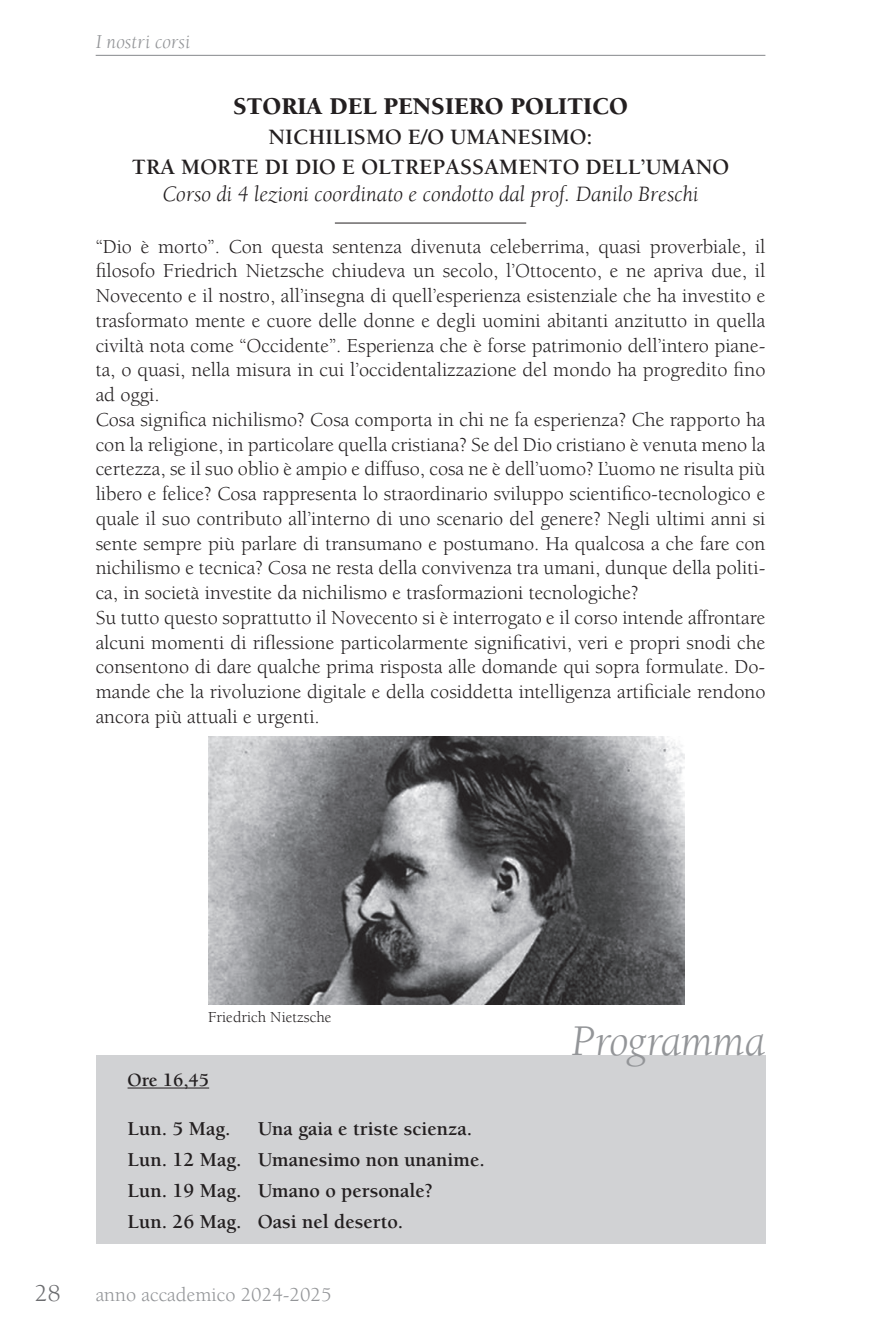
<style>
.page{position:relative;width:893px;height:1340px;background:#fff}
.page>*{position:absolute;margin:0;border:0;box-sizing:border-box;transform-origin:0 0}
.t1{font:italic 45px "Berkeley";letter-spacing:-.01em;color:#939598}
.t2{font:900 24.75px "Berkeley";color:#231f20}
.t3{font:24.75px "Berkeley";color:#6c6d70}
.t4{font:700 22.5px/29.7px "Berkeley";color:#231f20;text-align:center}
.t5{font:italic 22.5px "Berkeley";color:#231f20}
.t6{font:20.25px/24.8px "Berkeley";color:#231f20}
.t7{font:700 20.25px/31.1px "Berkeley";color:#231f20}
.t8{font:20.25px "Berkeley";color:#939598}
.t9{font:italic 20.25px "Berkeley";letter-spacing:.005em;color:#939598}
.t10{font:700 19.12px "Berkeley";color:#231f20}
.t11{font:15.75px "Berkeley";color:#231f20}
</style>
<div class="page">
<hr style="left:96px;top:55px;width:669px;height:1px;background:#939598">
<div style="left:96px;top:1055px;width:669px;height:189px;background:#d1d2d4"></div>
<hr style="left:335px;top:223px;width:191px;height:1px;background:#231f20">
<hr style="left:128px;top:1087px;width:81px;height:1px;background:#231f20">
<img style="left:208px;top:736px;width:477px;height:268px">
<p class="t9" style="left:96px;top:32px;width:96px">I nostri corsi</p>
<p class="t2" style="left:233px;top:93px;width:396px">STORIA DEL PENSIERO POLITICO</p>
<p class="t4" style="left:132px;top:122px;width:599px">NICHILISMO E/O UMANESIMO:<br>TRA MORTE DI DIO E OLTREPASSAMENTO DELL’UMANO</p>
<p class="t5" style="left:162px;top:182px;width:538px">Corso di 4 lezioni coordinato e condotto dal prof. Danilo Breschi</p>
<p class="t6" style="left:96px;top:234px;width:671px">“Dio è morto”. Con questa sentenza divenuta celeberrima, quasi proverbiale, il filosofo Friedrich Nietzsche chiudeva un secolo, l’Ottocento, e ne apriva due, il Novecento e il nostro, all’insegna di quell’esperienza esistenziale che ha investito e trasformato mente e cuore delle donne e degli uomini abitanti anzitutto in quella civiltà nota come “Occidente”. Esperienza che è forse patrimonio dell’intero piane&shy;ta, o quasi, nella misura in cui l’occidentalizzazione del mondo ha progredito fino ad oggi.<br>Cosa significa nichilismo? Cosa comporta in chi ne fa esperienza? Che rapporto ha con la religione, in particolare quella cristiana? Se del Dio cristiano è venuta meno la certezza, se il suo oblio è ampio e diffuso, cosa ne è dell’uomo? L’uomo ne risulta più libero e felice? Cosa rappresenta lo straordinario sviluppo scientifico-tecnologico e quale il suo contributo all’interno di uno scenario del genere? Negli ultimi anni si sente sempre più parlare di transumano e postumano. Ha qualcosa a che fare con nichilismo e tecnica? Cosa ne resta della convivenza tra umani, dunque della politi&shy;ca, in società investite da nichilismo e trasformazioni tecnologiche?<br>Su tutto questo soprattutto il Novecento si è interrogato e il corso intende affrontare alcuni momenti di riflessione particolarmente significativi, veri e propri snodi che consentono di dare qualche prima risposta alle domande qui sopra formulate. Do&shy;mande che la rivoluzione digitale e della cosiddetta intelligenza artificiale rendono ancora più attuali e urgenti.</p>
<p class="t11" style="left:208px;top:1009px;width:125px">Friedrich Nietzsche</p>
<p class="t10" style="left:128px;top:1069px;width:83px">Ore 16,45</p>
<p class="t7" style="left:128px;top:1112px;width:105px">Lun. 5 Mag.</p>
<p class="t7" style="left:128px;top:1112px;width:359px;text-indent:130px">Una gaia e triste scienza.<br>Lun. 12 Mag. Umanesimo non unanime.<br>Lun. 19 Mag. Umano o personale?<br>Lun. 26 Mag. Oasi nel deserto.</p>
<p class="t3" style="left:35px;top:1280px;width:27px">28</p>
<p class="t8" style="left:96px;top:1283px;width:237px">anno accademico 2024-2025</p>
<h1 class="t1" style="left:571px;top:1018px;width:196px">Programma</h1>
</div>
